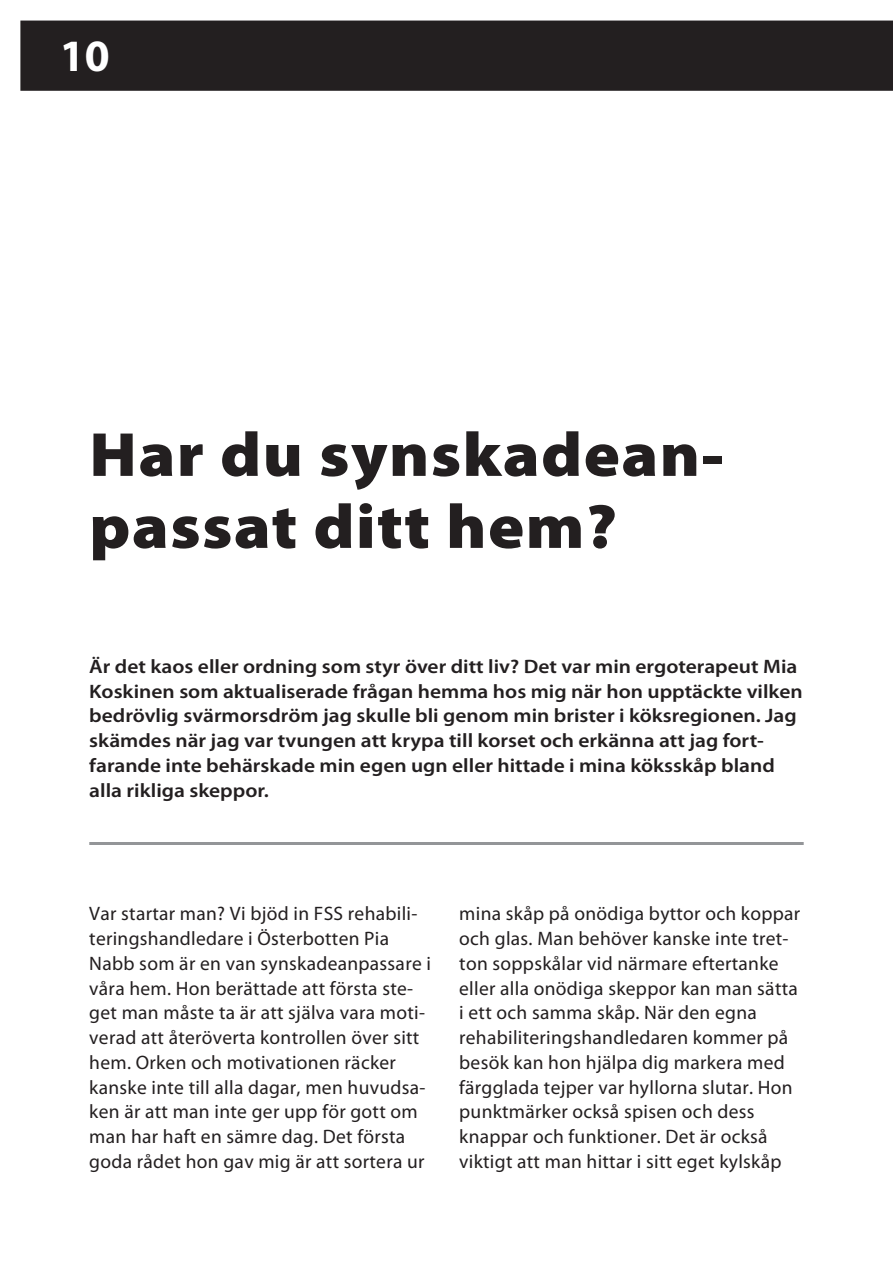
<style>
.page{position:relative;width:893px;height:1263px;background:#fff}
.page>*{position:absolute;margin:0;border:0;box-sizing:border-box;transform-origin:0 0}
.huvudrubrik_myriad_4{font:900 62.7px/72px "Myriad Pro";letter-spacing:.02em;color:#231f20;scale:1.08 1}
.t1{font:700 45px "Myriad Pro";color:#fff}
.NY_brödtext{font:19.5px/24.8px "Myriad Pro";letter-spacing:.015em;color:#231f20}
.ingress{font:600 19.5px/24.8px "Myriad Pro";color:#231f20;scale:1.1 1}
</style>
<div class="page">
<div style="left:20px;top:21px;width:872px;height:70px;background:#231f20"></div>
<svg style="left:892px;top:21px;width:1px;height:70px"></svg>
<hr style="left:89px;top:842px;width:715px;height:3px;background:#939598">
<h2 class="t1" style="left:60px;top:27px;width:51px">10</h2>
<p class="huvudrubrik_myriad_4" style="left:89px;top:416px;width:589px">Har du synskadean&shy;passat ditt hem?</p>
<p class="ingress" style="left:89px;top:653px;width:650px">Är det kaos eller ordning som styr över ditt liv? Det var min ergoterapeut Mia Koskinen som aktualiserade frågan hemma hos mig när hon upptäckte vilken bedrövlig svärmorsdröm jag skulle bli genom min brister i köksregionen. Jag skämdes när jag var tvungen att krypa till korset och erkänna att jag fort&shy;farande inte behärskade min egen ugn eller hittade i mina köksskåp bland alla rikliga skeppor.</p>
<p class="NY_brödtext" style="left:89px;top:901px;width:343px">Var startar man? Vi bjöd in FSS rehabili&shy;teringshandledare i Österbotten Pia Nabb som är en van synskadeanpassare i våra hem. Hon berättade att första ste&shy;get man måste ta är att själva vara moti&shy;verad att återöverta kontrollen över sitt hem. Orken och motivationen räcker kanske inte till alla dagar, men huvudsa&shy;ken är att man inte ger upp för gott om man har haft en sämre dag. Det första goda rådet hon gav mig är att sortera ur</p>
<p class="NY_brödtext" style="left:459px;top:901px;width:342px">mina skåp på onödiga byttor och koppar och glas. Man behöver kanske inte tret&shy;ton soppskålar vid närmare eftertanke eller alla onödiga skeppor kan man sätta i ett och samma skåp. När den egna rehabiliteringshandledaren kommer på besök kan hon hjälpa dig markera med färgglada tejper var hyllorna slutar. Hon punktmärker också spisen och dess knappar och funktioner. Det är också viktigt att man hittar i sitt eget kylskåp</p>
</div>
